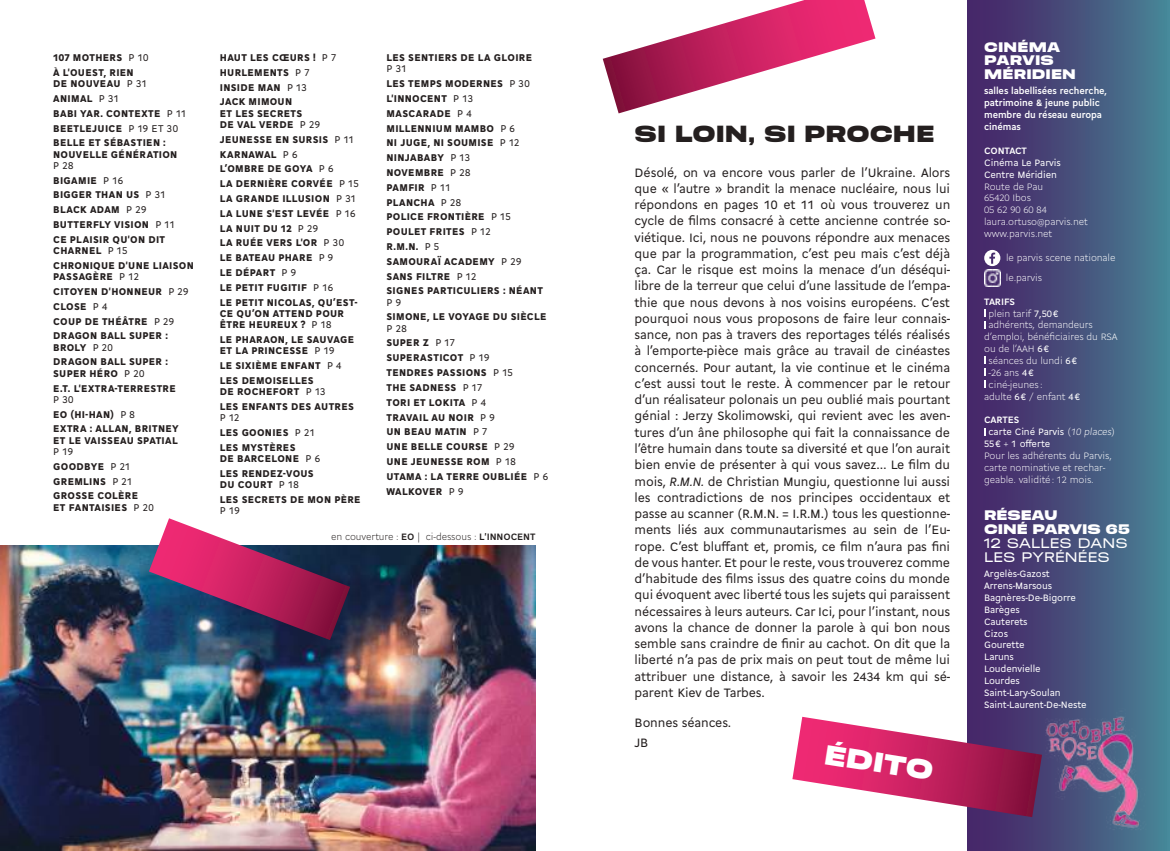
<style>
.page{position:relative;width:1170px;height:851px;background:#fff}
.page>*{position:absolute;margin:0;border:0;box-sizing:border-box;transform-origin:0 0}
.t1{font:900 23.75px "Media Sans Text Extended";color:#fff}
.t2{font:900 20px "Media Sans Text Extended";color:#241f1f}
.t3{font:13.12px/16.2px "Cogito";letter-spacing:-.01em;color:#241f1f;text-align:justify}
.t4{font:300 11.88px/13.8px "Media Sans Text Extended";letter-spacing:.005em;color:#fff}
.t5{font:900 11.88px/13.8px "Media Sans Text Extended";letter-spacing:.01em;color:#fff}
.t6{font:900 11.88px/13.8px "Media Sans Text Extended";letter-spacing:-.01em;color:#fff}
.t7{font:900 10.62px/14.8px "Cogito";letter-spacing:.025em;color:#241f1f}
.t8{font:10.62px "Cogito";color:#241f1f}
.t9{font:300 10px/11.9px "Cogito";letter-spacing:-.01em;color:#fff}
.t10{font:10px/11.9px "Cogito";letter-spacing:-.01em;color:#fff}
.t11{font:700 10px/11.9px "Cogito";letter-spacing:-.01em;color:#fff}
.t12{font:300 10px "Cogito";letter-spacing:-.01em;color:#241f1f}
.t13{font:700 10px "Cogito";letter-spacing:-.03em;color:#fff}
.s1{font-weight:400}
.s2{font-weight:700}
.s3{font-style:italic}
.s4{font-weight:300}
</style>
<div class="page">
<img style="left:0;top:545px;width:535px;height:305px">
<svg style="left:149px;top:518px;width:201px;height:122px"></svg>
<svg style="left:602px;top:0;width:273px;height:113px"></svg>
<div style="left:967px;top:0;width:202px;height:850px;background:linear-gradient(to right,#471e64,#478194)"></div>
<svg style="left:984px;top:250px;width:16px;height:16px"></svg>
<svg style="left:984px;top:309px;width:1px;height:19px"></svg>
<svg style="left:984px;top:357px;width:1px;height:31px"></svg>
<img style="left:984px;top:270px;width:16px;height:16px">
<svg style="left:792px;top:716px;width:244px;height:101px"></svg>
<img style="left:1036px;top:708px;width:110px;height:125px">
<p class="t7" style="left:53px;top:49px;width:97px">107 MOTHERS <span class="s1">P 10<br></span>À L'OUEST, RIEN</p>
<p class="t7" style="left:53px;top:75px;width:135px">DE NOUVEAU <span class="s1">P 31<br></span>ANIMAL <span class="s1">P 31<br></span>BABI YAR. CONTEXTE <span class="s1">P 11<br></span>BEETLEJUICE <span class="s1">P 19 ET 30<br></span>BELLE ET SÉBASTIEN :</p>
<p class="t7" style="left:53px;top:146px;width:126px">NOUVELLE GÉNÉRATION</p>
<p class="t7" style="left:53px;top:157px;width:123px"><span class="s1">P 28<br></span>BIGAMIE <span class="s1">P 16<br></span>BIGGER THAN US <span class="s1">P 31<br></span>BLACK ADAM <span class="s1">P 29<br></span>BUTTERFLY VISION <span class="s1">P 11<br></span>CE PLAISIR QU'ON DIT</p>
<p class="t7" style="left:53px;top:242px;width:142px">CHARNEL <span class="s1">P 15<br></span>CHRONIQUE D'UNE LIAISON</p>
<p class="t7" style="left:53px;top:268px;width:137px">PASSAGÈRE <span class="s1">P 12<br></span>CITOYEN D'HONNEUR <span class="s1">P 29<br></span>CLOSE <span class="s1">P 4<br></span>COUP DE THÉÂTRE <span class="s1">P 29<br></span>DRAGON BALL SUPER :</p>
<p class="t7" style="left:53px;top:339px;width:116px">BROLY <span class="s1">P 20<br></span>DRAGON BALL SUPER :</p>
<p class="t7" style="left:53px;top:365px;width:124px">SUPER HÉRO <span class="s1">P 20<br></span>E.T. L'EXTRA-TERRESTRE</p>
<p class="t7" style="left:53px;top:391px;width:127px"><span class="s1">P 30<br></span>EO (HI-HAN) <span class="s1">P 8<br></span>EXTRA : ALLAN, BRITNEY</p>
<p class="t7" style="left:53px;top:432px;width:126px">ET LE VAISSEAU SPATIAL</p>
<p class="t7" style="left:53px;top:443px;width:86px"><span class="s1">P 19<br></span>GOODBYE <span class="s1">P 21<br></span>GREMLINS <span class="s1">P 21<br></span>GROSSE COLÈRE</p>
<p class="t7" style="left:53px;top:499px;width:102px">ET FANTAISIES <span class="s1">P 20</span></p>
<p class="t7" style="left:220px;top:49px;width:118px">HAUT LES CŒURS ! <span class="s1">P 7<br></span>HURLEMENTS <span class="s1">P 7<br></span>INSIDE MAN <span class="s1">P 13<br></span>JACK MIMOUN</p>
<p class="t7" style="left:220px;top:107px;width:102px;line-height:11.2px">ET LES SECRETS<br>DE VAL VERDE <span class="s1">P 29</span></p>
<p class="t7" style="left:220px;top:131px;width:140px">JEUNESSE EN SURSIS <span class="s1">P 11<br></span>KARNAWAL <span class="s1">P 6<br></span>L’OMBRE DE GOYA <span class="s1">P 6<br></span>LA DERNIÈRE CORVÉE <span class="s1">P 15<br></span>LA GRANDE ILLUSION <span class="s1">P 31<br></span>LA LUNE S'EST LEVÉE <span class="s1">P 16<br></span>LA NUIT DU 12 <span class="s1">P 29<br></span>LA RUÉE VERS L'OR <span class="s1">P 30<br></span>LE BATEAU PHARE <span class="s1">P 9<br></span>LE DÉPART <span class="s1">P 9<br></span>LE PETIT FUGITIF <span class="s1">P 16<br></span>LE PETIT NICOLAS, QU’EST-</p>
<p class="t7" style="left:220px;top:307px;width:126px;line-height:11.2px">CE QU’ON ATTEND POUR<br>ÊTRE HEUREUX ? <span class="s1">P 18</span></p>
<p class="t7" style="left:220px;top:333px;width:136px;line-height:11.2px">LE PHARAON, LE SAUVAGE<br>ET LA PRINCESSE <span class="s1">P 19</span></p>
<p class="t7" style="left:220px;top:357px;width:123px">LE SIXIÈME ENFANT <span class="s1">P 4<br></span>LES DEMOISELLES</p>
<p class="t7" style="left:220px;top:383px;width:136px">DE ROCHEFORT <span class="s1">P 13<br></span>LES ENFANTS DES AUTRES</p>
<p class="t7" style="left:220px;top:409px;width:97px"><span class="s1">P 12<br></span>LES GOONIES <span class="s1">P 21<br></span>LES MYSTÈRES</p>
<p class="t7" style="left:220px;top:450px;width:102px">DE BARCELONE <span class="s1">P 6<br></span>LES RENDEZ-VOUS</p>
<p class="t7" style="left:220px;top:476px;width:142px">DU COURT <span class="s1">P 18<br></span>LES SECRETS DE MON PÈRE</p>
<p class="t8" style="left:220px;top:503px;width:21px">P 19</p>
<p class="t7" style="left:386px;top:49px;width:147px">LES SENTIERS DE LA GLOIRE</p>
<p class="t7" style="left:386px;top:61px;width:158px"><span class="s1">P 31<br></span>LES TEMPS MODERNES <span class="s1">P 30<br></span>L'INNOCENT <span class="s1">P 13<br></span>MASCARADE <span class="s1">P 4<br></span>MILLENNIUM MAMBO <span class="s1">P 6<br></span>NI JUGE, NI SOUMISE <span class="s1">P 12<br></span>NINJABABY <span class="s1">P 13<br></span>NOVEMBRE <span class="s1">P 28<br></span>PAMFIR <span class="s1">P 11<br></span>PLANCHA <span class="s1">P 28<br></span>POLICE FRONTIÈRE <span class="s1">P 15<br></span>POULET FRITES <span class="s1">P 12<br></span>R.M.N. <span class="s1">P 5<br></span>SAMOURAÏ ACADEMY <span class="s1">P 29<br></span>SANS FILTRE <span class="s1">P 12<br></span>SIGNES PARTICULIERS : NÉANT</p>
<p class="t8" style="left:386px;top:294px;width:16px">P 9</p>
<p class="t7" style="left:386px;top:309px;width:161px">SIMONE, LE VOYAGE DU SIÈCLE</p>
<p class="t7" style="left:386px;top:320px;width:163px"><span class="s1">P 28<br></span>SUPER Z <span class="s1">P 17<br></span>SUPERASTICOT <span class="s1">P 19<br></span>TENDRES PASSIONS <span class="s1">P 15<br></span>THE SADNESS <span class="s1">P 17<br></span>TORI ET LOKITA <span class="s1">P 4<br></span>TRAVAIL AU NOIR <span class="s1">P 9<br></span>UN BEAU MATIN <span class="s1">P 7<br></span>UNE BELLE COURSE <span class="s1">P 29<br></span>UNE JEUNESSE ROM <span class="s1">P 18<br></span>UTAMA : LA TERRE OUBLIÉE <span class="s1">P 6<br></span>WALKOVER <span class="s1">P 9</span></p>
<p class="t12" style="left:331px;top:530px;width:206px">en couverture : <span class="s2">EO</span> | ci-dessous : <span class="s2">L'INNOCENT</span></p>
<h2 class="t2" style="left:634px;top:118px;width:301px">SI LOIN, SI PROCHE</h2>
<p class="t3" style="left:634px;top:163px;width:317px">Désolé, on va encore vous parler de l’Ukraine. Alors que « l’autre » brandit la menace nucléaire, nous lui répondons en pages 10 et 11 où vous trouverez un cycle de films consacré à cette ancienne contrée so&shy;viétique. Ici, nous ne pouvons répondre aux menaces que par la programmation, c’est peu mais c’est déjà ça. Car le risque est moins la menace d’un déséqui&shy;libre de la terreur que celui d’une lassitude de l’empa&shy;thie que nous devons à nos voisins européens. C’est pourquoi nous vous proposons de faire leur connais&shy;sance, non pas à travers des reportages télés réalisés à l’emporte-pièce mais grâce au travail de cinéastes concernés. Pour autant, la vie continue et le cinéma c’est aussi tout le reste. À commencer par le retour d’un réalisateur polonais un peu oublié mais pourtant génial : Jerzy Skolimowski, qui revient avec les aven&shy;tures d’un âne philosophe qui fait la connaissance de l’être humain dans toute sa diversité et que l’on aurait bien envie de présenter à qui vous savez… Le film du mois, <span class="s3">R.M.N.</span> de Christian Mungiu, questionne lui aussi les contradictions de nos principes occidentaux et passe au scanner (R.M.N. = I.R.M.) tous les questionne&shy;ments liés aux communautarismes au sein de l’Eu&shy;rope. C’est bluffant et, promis, ce film n’aura pas fini de vous hanter. Et pour le reste, vous trouverez comme d’habitude des films issus des quatre coins du monde qui évoquent avec liberté tous les sujets qui paraissent nécessaires à leurs auteurs. Car Ici, pour l’instant, nous avons la chance de donner la parole à qui bon nous semble sans craindre de finir au cachot. On dit que la liberté n’a pas de prix mais on peut tout de même lui attribuer une distance, à savoir les 2434 km qui sé&shy;parent Kiev de Tarbes.</p>
<p class="t3" style="left:634px;top:712px;width:98px;line-height:19.1px">Bonnes séances.<br>JB</p>
<h1 class="t1" style="left:827px;top:734px;width:112px;rotate:9deg">ÉDITO</h1>
<p class="t5" style="left:984px;top:39px;width:93px">CINÉMA<br>PARVIS<br>MÉRIDIEN</p>
<p class="t11" style="left:984px;top:85px;width:124px">salles labellisées recherche, patrimoine &amp; jeune public membre du réseau europa cinémas</p>
<p class="t13" style="left:984px;top:143px;width:44px">CONTACT</p>
<p class="t10" style="left:984px;top:156px;width:78px">Cinéma Le Parvis<br>Centre Méridien</p>
<p class="t9" style="left:984px;top:180px;width:105px">Route de Pau<br>65420 Ibos<br>05 62 90 60 84 laura.ortuso@parvis.net www.parvis.net</p>
<p class="t9" style="left:1005px;top:247px;width:111px;line-height:20px">le parvis scene nationale le.parvis</p>
<p class="t11" style="left:984px;top:295px;width:32px">TARIFS</p>
<p class="t9" style="left:988px;top:306px;width:71px">plein tarif <span class="s1">7,50 €</span></p>
<p class="t9" style="left:988px;top:318px;width:106px">adhérents, demandeurs</p>
<p class="t9" style="left:984px;top:330px;width:135px">d’emploi, bénéficiaires du RSA</p>
<p class="t9" style="left:984px;top:342px;width:66px">ou de l’AAH <span class="s1">6 €</span></p>
<p class="t9" style="left:988px;top:354px;width:90px">séances du lundi <span class="s1">6 €</span></p>
<p class="t9" style="left:988px;top:366px;width:47px">-26 ans <span class="s1">4 €</span></p>
<p class="t9" style="left:988px;top:378px;width:55px">ciné-jeunes :</p>
<p class="t9" style="left:984px;top:390px;width:97px">adulte <span class="s1">6 €</span> / enfant <span class="s1">4 €</span></p>
<p class="t11" style="left:984px;top:413px;width:37px">CARTES</p>
<p class="t10" style="left:988px;top:425px;width:128px">carte Ciné Parvis <span class="s4">(10 places)</span></p>
<p class="t10" style="left:984px;top:437px;width:67px">55 € <span class="s4">+</span> 1 offerte</p>
<p class="t9" style="left:984px;top:449px;width:129px">Pour les adhérents du Parvis,</p>
<p class="t9" style="left:984px;top:461px;width:123px">carte nominative et rechar-</p>
<p class="t9" style="left:984px;top:473px;width:111px">geable. validité : 12 mois.</p>
<p class="t6" style="left:984px;top:507px;width:147px">RÉSEAU<br>CINÉ PARVIS 65</p>
<p class="t4" style="left:984px;top:535px;width:145px">12 SALLES DANS<br>LES PYRÉNÉES</p>
<p class="t10" style="left:984px;top:567px;width:104px">Argelès-Gazost<br>Arrens-Marsous<br>Bagnères-De-Bigorre<br>Barèges<br>Cauterets<br>Cizos<br>Gourette<br>Laruns<br>Loudenvielle<br>Lourdes<br>Saint-Lary-Soulan<br>Saint-Laurent-De-Neste</p>
</div>
